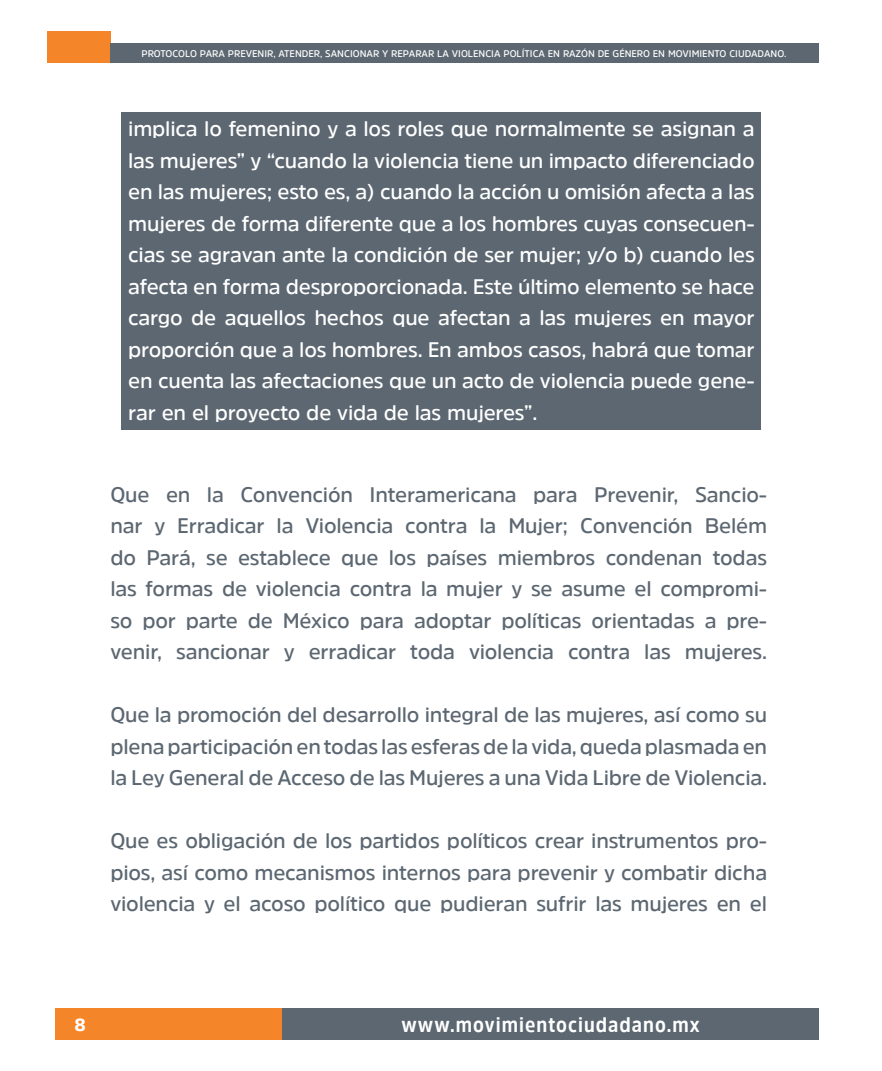
<style>
.page{position:relative;width:882px;height:1071px;background:#fff}
.page>*{position:absolute;margin:0;border:0;box-sizing:border-box;transform-origin:0 0}
.t1{font:600 21px/31.5px "Amsi Pro";letter-spacing:-.01em;color:#5c6771;text-align:justify}
.t2{font:600 21px/31.5px "Amsi Pro";letter-spacing:-.01em;color:#fff;text-align:justify}
.t3{font:700 21px "Amsi Pro Narw";letter-spacing:.05em;color:#fff}
.t4{font:900 17.5px "Amsi Pro";color:#fff}
.t5{font:600 9.62px "Amsi Pro";color:#fff}
</style>
<div class="page">
<div style="left:121px;top:112px;width:640px;height:318px;background:#5c6771"></div>
<div style="left:56px;top:1008px;width:226px;height:32px;background:#f58529"></div>
<div style="left:282px;top:1008px;width:537px;height:32px;background:#5c6771"></div>
<div style="left:47px;top:32px;width:63px;height:31px;background:#f58529"></div>
<div style="left:110px;top:44px;width:709px;height:19px;background:#5c6771"></div>
<p class="t5" style="left:141px;top:47px;width:646px">PROTOCOLO PARA PREVENIR, ATENDER, SANCIONAR Y REPARAR LA VIOLENCIA POLÍTICA EN RAZÓN DE GÉNERO EN MOVIMIENTO CIUDADANO.</p>
<p class="t2" style="left:128px;top:112px;width:628px">implica lo femenino y a los roles que normalmente se asignan a las mujeres” y “cuando la violencia tiene un impacto diferenciado en las mujeres; esto es, a) cuando la acción u omisión afecta a las mujeres de forma diferente que a los hombres cuyas consecuen&shy;cias se agravan ante la condición de ser mujer; y/o b) cuando les afecta en forma desproporcionada. Este último elemento se hace cargo de aquellos hechos que afectan a las mujeres en mayor proporción que a los hombres. En ambos casos, habrá que tomar en cuenta las afectaciones que un acto de violencia puede gene&shy;rar en el proyecto de vida de las mujeres”.</p>
<p class="t1" style="left:110px;top:478px;width:658px">Que en la Convención Interamericana para Prevenir, Sancio&shy;nar y Erradicar la Violencia contra la Mujer; Convención Belém do Pará, se establece que los países miembros condenan todas las formas de violencia contra la mujer y se asume el compromi&shy;so por parte de México para adoptar políticas orientadas a pre&shy;venir, sancionar y erradicar toda violencia contra las mujeres.</p>
<p class="t1" style="left:110px;top:698px;width:658px">Que la promoción del desarrollo integral de las mujeres, así como su plena participación en todas las esferas de la vida, queda plasmada en la Ley General de Acceso de las Mujeres a una Vida Libre de Violencia.</p>
<p class="t1" style="left:110px;top:824px;width:658px">Que es obligación de los partidos políticos crear instrumentos pro&shy;pios, así como mecanismos internos para prevenir y combatir dicha violencia y el acoso político que pudieran sufrir las mujeres en el</p>
<p class="t4" style="left:75px;top:1012px;width:13px">8</p>
<p class="t3" style="left:401px;top:1010px;width:300px">www.movimientociudadano.mx</p>
</div>
